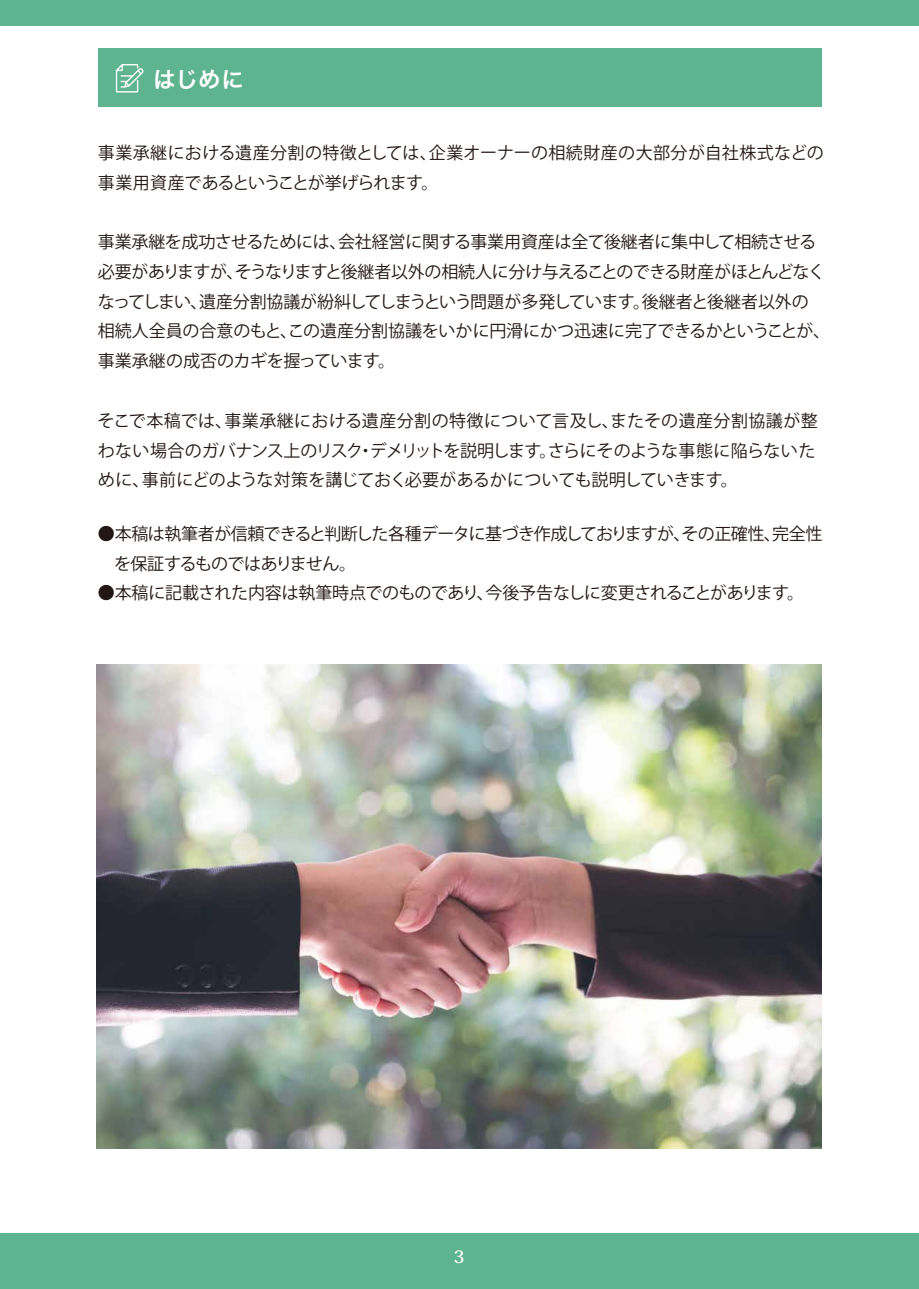
<style>
.page{position:relative;width:919px;height:1289px;background:#fff}
.page>*{position:absolute;margin:0;border:0;box-sizing:border-box;transform-origin:0 0}
.t1{font:22.5px "Hira Kaku Pro W6";color:#fff}
.t2{font:16.95px/29.7px "Koz Go Pro";letter-spacing:-.02em;color:#221714}
.t3{font:16.95px/29.7px "Koz Go Pro";color:#221714}
.t4{font:16.95px/29.7px "Koz Go Pro";letter-spacing:.015em;color:#221714}
.t5{font:16.95px/29.7px "Koz Go Pro";letter-spacing:-.04em;color:#221714}
.t6{font:700 16.95px "Koz Min Pro";color:#fff}
</style>
<div class="page">
<div style="left:0;top:1233px;width:918px;height:55px;background:#5fb490"></div>
<div style="left:0;top:0;width:918px;height:26px;background:#5fb490"></div>
<div style="left:98px;top:48px;width:723px;height:59px;background:#5fb490"></div>
<svg style="left:116px;top:64px;width:28px;height:29px"></svg>
<img style="left:96px;top:664px;width:725px;height:484px">
<h1 class="t1" style="left:153px;top:59px;width:92px">はじめに</h1>
<p class="t4" style="left:98px;top:138px;width:727px">事業承継における遺産分割の特徴としては、企業オーナーの相続財産の大部分が自社株式などの事業用資産であるということが挙げられます。</p>
<p class="t2" style="left:98px;top:227px;width:733px">事業承継を成功させるためには、会社経営に関する事業用資産は全て後継者に集中して相続させる必要がありますが、そうなりますと後継者以外の相続人に分け与えることのできる財産がほとんどなくなってしまい、遺産分割協議が紛糾してしまうという問題が多発しています。後継者と後継者以外の<br>相続人全員の合意のもと、この遺産分割協議をいかに円滑にかつ迅速に完了できるかということが、事業承継の成否のカギを握っています。</p>
<p class="t3" style="left:98px;top:406px;width:721px">そこで本稿では、事業承継における遺産分割の特徴について言及し、またその遺産分割協議が整わない場合のガバナンス上のリスク・デメリットを説明します。さらにそのような事態に陥らないために、事前にどのような対策を講じておく必要があるかについても説明していきます。</p>
<p class="t5" style="left:98px;top:519px;width:726px">●本稿は執筆者が信頼できると判断した各種データに基づき作成しておりますが、その正確性、完全性　を保証するものではありません。</p>
<p class="t2" style="left:98px;top:579px;width:707px">●本稿に記載された内容は執筆時点でのものであり、今後予告なしに変更されることがあります。</p>
<p class="t6" style="left:454px;top:1244px;width:12px">3</p>
</div>
